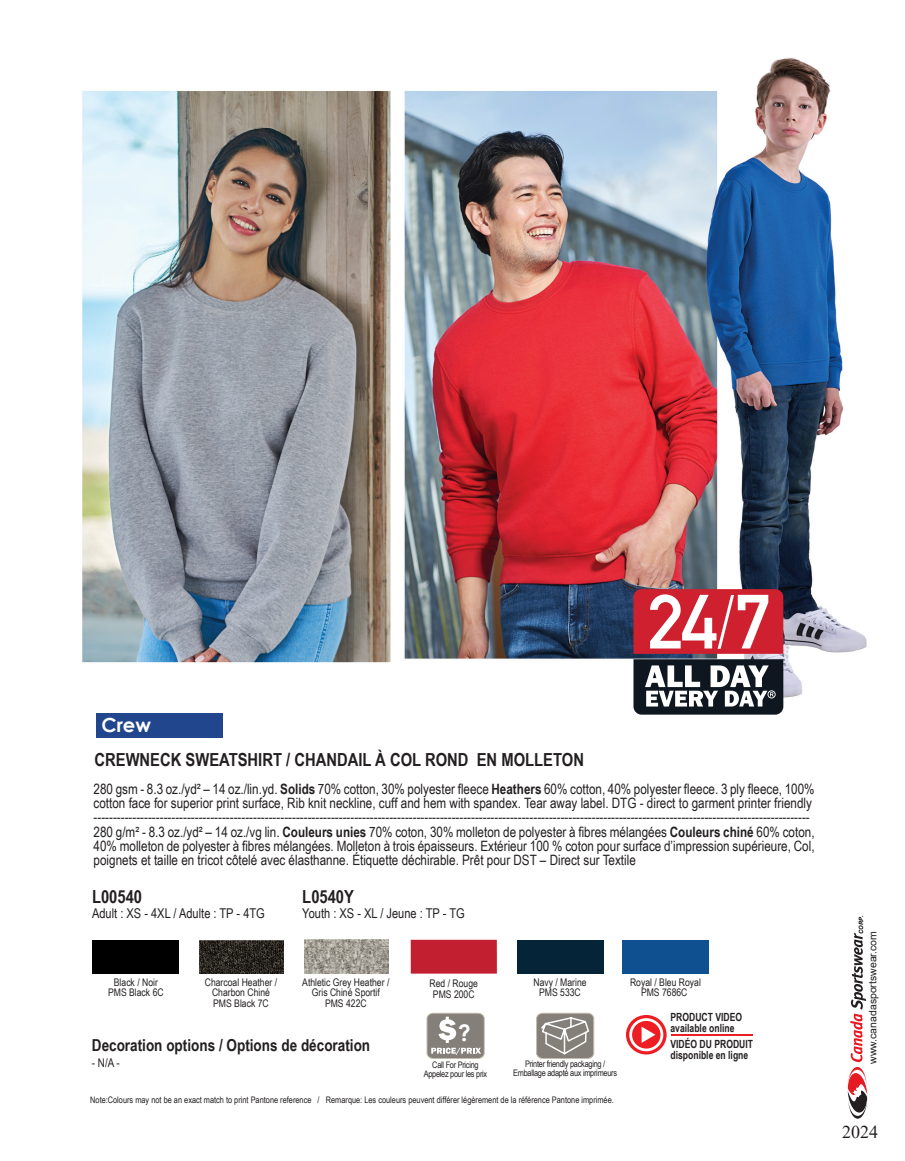
<style>
.page{position:relative;width:905px;height:1161px;background:#fff}
.page>*{position:absolute;margin:0;border:0;box-sizing:border-box;transform-origin:0 0}
.t1{font:700 22.5px "Century Gothic";color:#fff}
.t2{font:700 19.5px "Century Gothic";color:#fff}
.t3{font:700 18px "Arial Narrow";color:#231f20}
.t4{font:18px "Times New Roman";color:#231f20}
.t5{font:700 16.5px "Arial Narrow";color:#231f20}
.t6{font:14.25px/14.2px "Arial Narrow";color:#231f20}
.t7{font:13.5px "Arial Narrow";color:#231f20}
.t8{font:12px "Arial Narrow";color:#231f20}
.t9{font:700 11.25px/10.5px "Arial Narrow";color:#231f20;scale:.93 1}
.t10{font:10.5px/10.5px "Arial Narrow";color:#231f20;text-align:center}
.t11{font:10.5px "Arial";color:#231f20}
.t12{font:9px "Arial Narrow";color:#231f20}
.t13{font:9px "Arial Narrow";letter-spacing:-.03em;color:#231f20}
.t14{font:italic 700 5.85px "Arial";color:#000}
.s1{font-weight:700}
</style>
<div class="page">
<img style="left:82px;top:57px;width:784px;height:681px">
<div style="left:96px;top:713px;width:126px;height:24px;background:#22468d"></div>
<div style="left:93px;top:940px;width:86px;height:34px;background:#000"></div>
<img style="left:200px;top:940px;width:84px;height:34px">
<img style="left:304px;top:940px;width:84px;height:34px">
<div style="left:517px;top:940px;width:86px;height:34px;background:#052438"></div>
<div style="left:622px;top:940px;width:86px;height:34px;background:#0f5091"></div>
<div style="left:411px;top:940px;width:86px;height:34px;background:#c21f31"></div>
<div style="left:536px;top:1013px;width:57px;height:45px;background:#847f78;border-radius:6px"></div>
<div style="left:536px;top:1013px;width:58px;height:46px;border:1px solid #c1bdb1;border-radius:6px"></div>
<svg style="left:537px;top:1016px;width:52px;height:40px"></svg>
<div style="left:427px;top:1013px;width:57px;height:45px;background:#847f78;border-radius:6px"></div>
<div style="left:426px;top:1013px;width:58px;height:46px;border:1px solid #c1bdb1;border-radius:6px"></div>
<svg style="left:431px;top:1017px;width:50px;height:38px"></svg>
<svg style="left:626px;top:1015px;width:40px;height:40px"></svg>
<hr style="left:671px;top:1034px;width:81px;height:2px;background:#ee1d23">
<svg style="left:633px;top:589px;width:150px;height:126px"></svg>
<svg style="left:847px;top:933px;width:20px;height:186px"></svg>
<p class="t2" style="left:101px;top:710px;width:51px">Crew</p>
<p class="t3" style="left:94px;top:746px;width:491px">CREWNECK SWEATSHIRT / CHANDAIL À COL ROND EN MOLLETON</p>
<p class="t6" style="left:94px;top:781px;width:722px">280 gsm - 8.3 oz./yd² – 14 oz./lin.yd. <span class="s1">Solids</span> 70% cotton, 30% polyester fleece <span class="s1">Heathers</span> 60% cotton, 40% polyester fleece. 3 ply fleece, 100% cotton face for superior print surface, Rib knit neckline, cuff and hem with spandex. Tear away label. DTG - direct to garment printer friendly</p>
<p class="t6" style="left:94px;top:810px;width:717px">----------------------------------------------------------------------------------------------------------------------------------------------------------------------------------------</p>
<p class="t6" style="left:94px;top:824px;width:722px;text-align:justify">280 g/m² - 8.3 oz./yd² – 14 oz./vg lin. <span class="s1">Couleurs unies</span> 70% coton, 30% molleton de polyester à fibres mélangées <span class="s1">Couleurs chiné</span> 60% coton, 40% molleton de polyester à fibres mélangées. Molleton à trois épaisseurs. Extérieur 100 % coton pour surface d’impression supérieure, Col, poignets et taille en tricot côtelé avec élasthanne. Étiquette déchirable. Prêt pour DST – Direct sur Textile</p>
<p class="t3" style="left:92px;top:883px;width:52px">L00540</p>
<p class="t7" style="left:92px;top:903px;width:174px">Adult : XS - 4XL / Adulte : TP - 4TG</p>
<p class="t3" style="left:302px;top:883px;width:53px">L0540Y</p>
<p class="t7" style="left:302px;top:903px;width:164px">Youth : XS - XL / Jeune : TP - TG</p>
<p class="t10" style="left:114px;top:977px;width:46px">Black / Noir</p>
<p class="t10" style="left:108px;top:987px;width:57px">PMS Black 6C</p>
<p class="t10" style="left:205px;top:977px;width:74px">Charcoal Heather /<br>Charbon Chiné</p>
<p class="t10" style="left:213px;top:998px;width:57px">PMS Black 7C</p>
<p class="t10" style="left:302px;top:977px;width:89px">Athletic Grey Heather /</p>
<p class="t10" style="left:312px;top:987px;width:69px">Gris Chiné Sportif</p>
<p class="t10" style="left:325px;top:998px;width:43px">PMS 422C</p>
<p class="t10" style="left:429px;top:978px;width:50px">Red / Rouge</p>
<p class="t10" style="left:433px;top:988px;width:43px">PMS 200C</p>
<p class="t10" style="left:533px;top:976px;width:55px">Navy / Marine</p>
<p class="t10" style="left:539px;top:987px;width:43px">PMS 533C</p>
<p class="t5" style="left:92px;top:1033px;width:280px">Decoration options / Options de décoration</p>
<p class="t1" style="left:458px;top:1016px;width:14px">?</p>
<p class="t8" style="left:92px;top:1054px;width:29px">- N/A -</p>
<p class="t13" style="left:432px;top:1058px;width:48px">Call For Pricing</p>
<p class="t13" style="left:423px;top:1067px;width:65px">Appelez pour les prix</p>
<p class="t13" style="left:525px;top:1057px;width:82px">Printer friendly packaging /</p>
<p class="t13" style="left:513px;top:1066px;width:105px">Emballage adapté aux imprimeurs</p>
<p class="t12" style="left:90px;top:1093px;width:525px">Note:Colours may not be an exact match to print Pantone reference / Remarque: Les couleurs peuvent différer légèrement de la référence Pantone imprimée.</p>
<p class="t10" style="left:630px;top:976px;width:72px">Royal / Bleu Royal</p>
<p class="t10" style="left:641px;top:987px;width:48px">PMS 7686C</p>
<p class="t9" style="left:670px;top:1011px;width:78px">PRODUCT VIDEO</p>
<p class="t9" style="left:670px;top:1022px;width:70px">available online</p>
<p class="t9" style="left:670px;top:1038px;width:90px">VIDÉO DU PRODUIT disponible en ligne</p>
<p class="t14" style="left:857px;top:934px;width:20px;rotate:-90deg">CORP.</p>
<p class="t11" style="left:865px;top:1064px;width:135px;rotate:-90deg">www.canadasportswear.com</p>
<p class="t4" style="left:842px;top:1120px;width:37px">2024</p>
</div>
